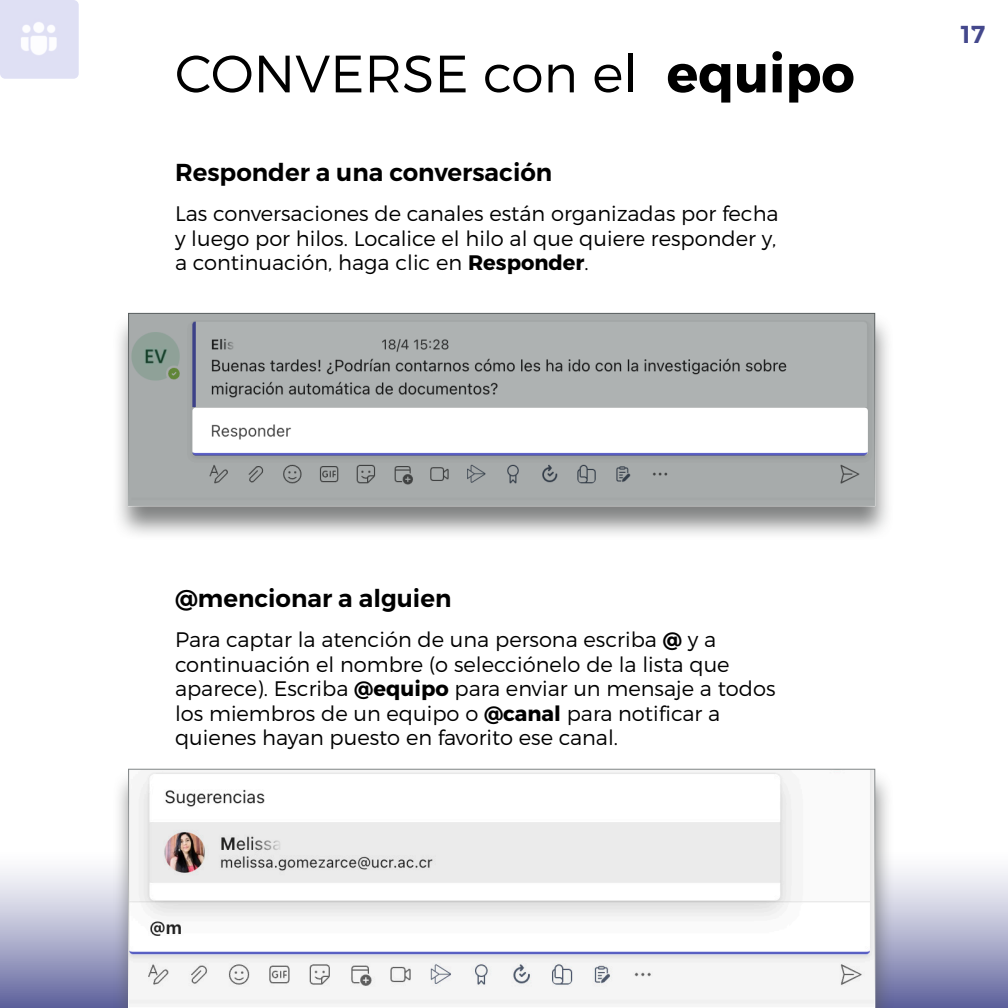
<style>
.page{position:relative;width:1008px;height:1008px;background:#fff}
.page>*{position:absolute;margin:0;border:0;box-sizing:border-box;transform-origin:0 0}
.t1{font:52.5px "Trueno Lt";color:#000}
.ST1{font:24.5px "Trueno S Bd";color:#000}
.None-2{font:24.5px "Trueno S Bd";color:#44488c}
.texto-general{font:21px/24.5px "Trueno Lt";color:#000;text-align:justify}
.s1{font-family:"Trueno Bd"}
</style>
<div class="page">
<div style="left:0;top:847px;width:1008px;height:161px;background:linear-gradient(to bottom,#fff,#6467a0)"></div>
<div style="left:112px;top:313px;width:782px;height:228px;background:#575959;opacity:.75"></div>
<svg style="left:128px;top:313px;width:747px;height:193px;background:#a3a7a7"></svg>
<div style="left:112px;top:768px;width:782px;height:240px;background:#575959;opacity:.75"></div>
<img style="left:130px;top:771px;width:743px;height:235px">
<div style="left:128px;top:769px;width:747px;height:239px;border:1px solid #fff"></div>
<img style="left:192px;top:408px;width:676px;height:47px">
<img style="left:0;top:0;width:79px;height:79px">
<div style="left:256px;top:826px;width:159px;height:29px;background:#ebebeb"></div>
<p class="t1" style="left:175px;top:42px;width:681px">CONVERSE con el <span class="s1">equipo</span></p>
<p class="ST1" style="left:175px;top:157px;width:379px">Responder a una conversación</p>
<p class="texto-general" style="left:175px;top:201px;width:605px">Las conversaciones de canales están organizadas por fecha y luego por hilos. Localice el hilo al que quiere responder y, a continuación, haga clic en <span class="s1">Responder</span>.</p>
<p class="None-2" style="left:961px;top:19px;width:26px">17</p>
<p class="ST1" style="left:175px;top:583px;width:278px">@mencionar a alguien</p>
<p class="texto-general" style="left:175px;top:627px;width:602px;text-align:left">Para captar la atención de una persona escriba <span class="s1">@</span> y a continuación el nombre (o selecciónelo de la lista que aparece). Escriba <span class="s1">@equipo</span> para enviar un mensaje a todos los miembros de un equipo o <span class="s1">@canal</span> para notificar a quienes hayan puesto en favorito ese canal.</p>
</div>
